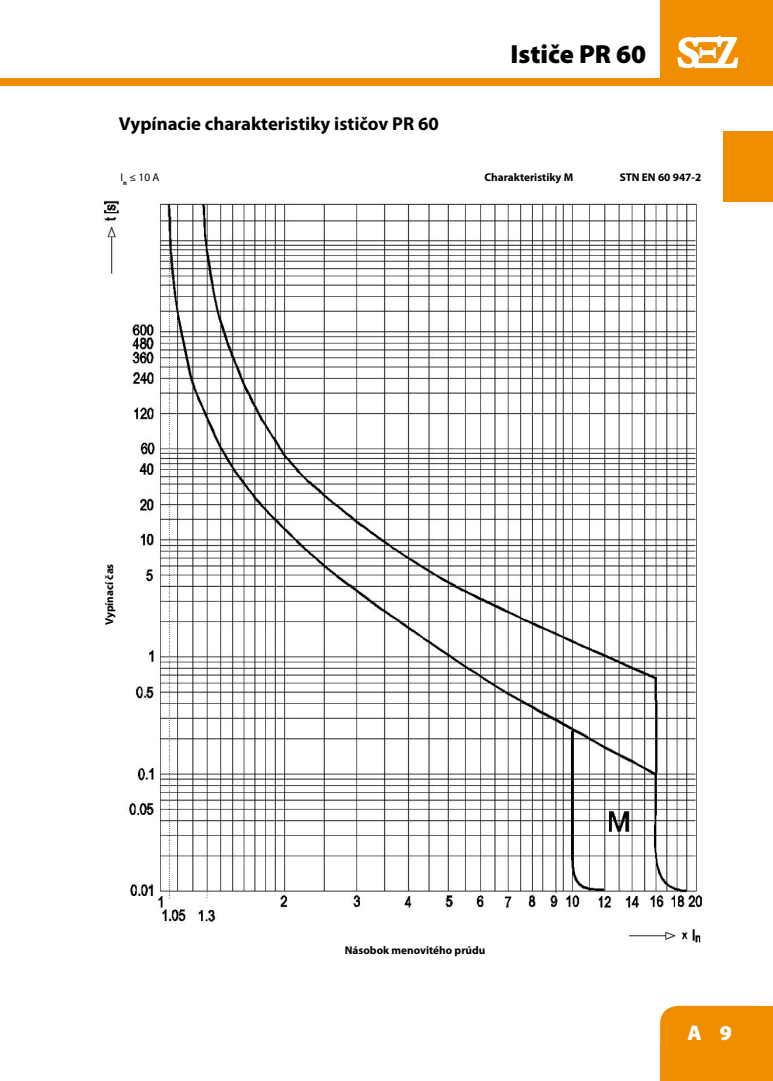
<style>
.page{position:relative;width:773px;height:1081px;background:#fff}
.page>*{position:absolute;margin:0;border:0;box-sizing:border-box;transform-origin:0 0}
.t1{font:900 26.25px "Myriad Pro";color:#000}
.t2{font:900 21.25px "Myriad Pro";color:#fff}
.t3{font:700 18.75px "Myriad Pro";color:#000}
.t4{font:700 11.25px "Myriad Pro";color:#000}
.t5{font:11.25px "Myriad Pro";color:#000}
</style>
<div class="page">
<div style="left:0;top:78px;width:772px;height:7px;background:#f18e00"></div>
<div style="left:660px;top:1006px;width:112px;height:75px;background:#f18e00"></div>
<div style="left:660px;top:1044px;width:33px;height:37px;background:#f18e00"></div>
<div style="left:739px;top:1044px;width:33px;height:37px;background:#f18e00"></div>
<div style="left:739px;top:1006px;width:33px;height:36px;background:#f18e00"></div>
<div style="left:723px;top:131px;width:49px;height:71px;background:#f18e00"></div>
<div style="left:660px;top:0;width:112px;height:82px;background:#f18e00"></div>
<svg style="left:677px;top:36px;width:61px;height:32px"></svg>
<img style="left:104px;top:200px;width:598px;height:743px">
<h1 class="t1" style="left:510px;top:39px;width:137px">Ističe PR 60</h1>
<h3 class="t3" style="left:119px;top:112px;width:321px">Vypínacie charakteristiky ističov PR 60</h3>
<p class="t5" style="left:120px;top:171px;width:40px">I<sub>n</sub> ≤ 10 A</p>
<p class="t4" style="left:484px;top:170px;width:90px">Charakteristiky M</p>
<p class="t4" style="left:619px;top:170px;width:83px">STN EN 60 947-2</p>
<p class="t4" style="left:102px;top:625px;width:63px;rotate:-90deg">Vypínací čas</p>
<p class="t4" style="left:345px;top:943px;width:142px">Násobok menovitého prúdu</p>
<h2 class="t2" style="left:687px;top:1020px;width:46px">A 9</h2>
</div>
